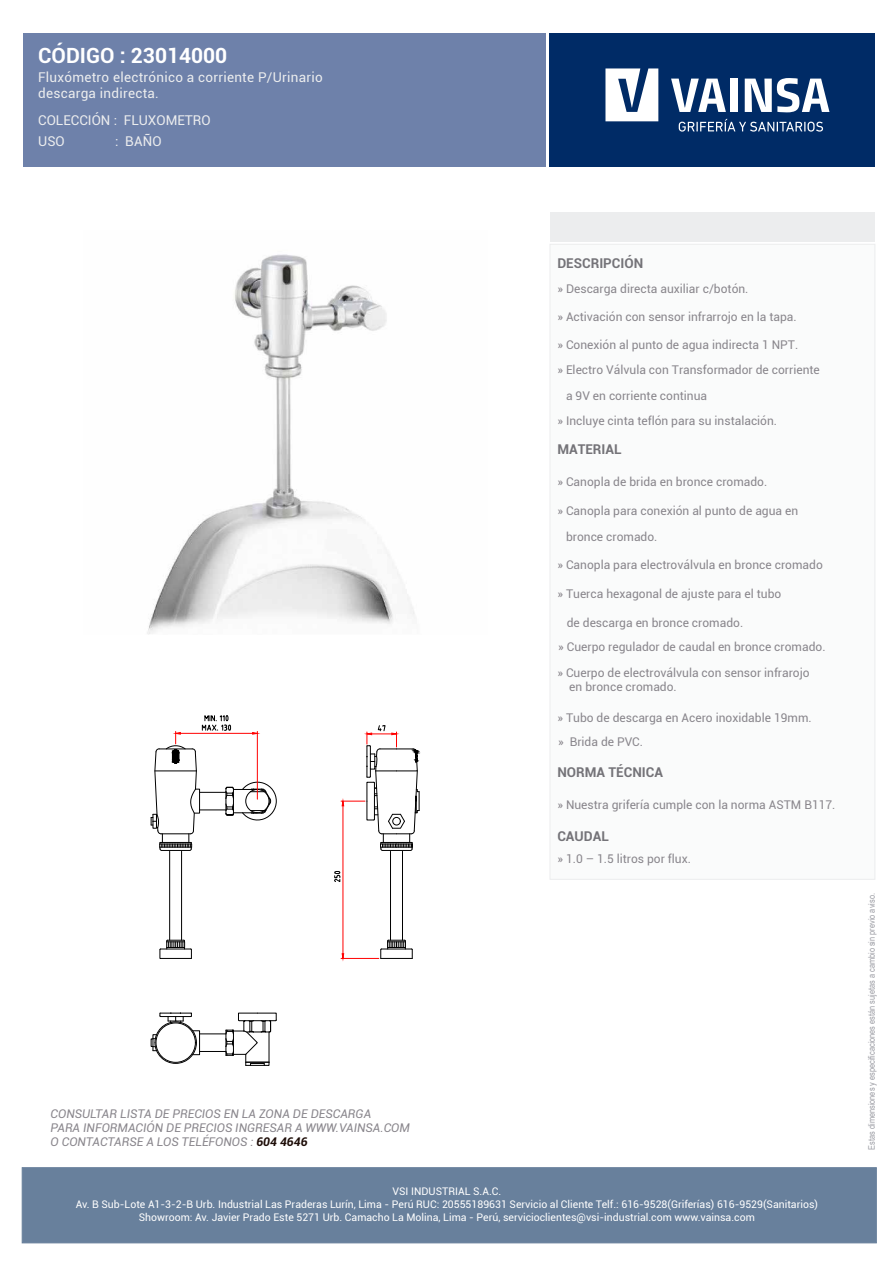
<style>
.page{position:relative;width:893px;height:1263px;background:#fff}
.page>*{position:absolute;margin:0;border:0;box-sizing:border-box;transform-origin:0 0}
.t1{font:700 21px "Roboto";color:#fff}
.t2{font:13.5px/16.2px "Roboto";letter-spacing:.02em;color:#ecedee}
.t3{font:700 13.5px "Roboto";color:#747378}
.t4{font:13.5px "Roboto";color:#ecedee}
.t5{font:12px/24.2px "Roboto";color:#89868c}
.t6{font:italic 12px/14.4px "Roboto";color:#89868c}
.t7{font:10.5px/12.6px "Roboto";color:#fff;text-align:center}
.t8{font:9px "Arial Narrow";color:#9c9da4}
.s1{font-weight:700;color:#1d0c07}
</style>
<div class="page">
<div style="left:550px;top:213px;width:325px;height:29px;background:#ecedee"></div>
<div style="left:549px;top:34px;width:326px;height:133px;background:#002b66"></div>
<svg style="left:605px;top:68px;width:53px;height:53px"></svg>
<svg style="left:671px;top:79px;width:55px;height:33px"></svg>
<div style="left:730px;top:79px;width:8px;height:33px;background:#fff"></div>
<svg style="left:745px;top:78px;width:84px;height:34px"></svg>
<svg style="left:679px;top:119px;width:144px;height:13px"></svg>
<div style="left:23px;top:34px;width:522px;height:133px;background:#6e81aa"></div>
<div style="left:550px;top:244px;width:325px;height:635px;background:#fafbfb"></div>
<div style="left:22px;top:1167px;width:854px;height:76px;background:#68809c;border:1px solid #68809c"></div>
<img style="left:147px;top:254px;width:268px;height:380px">
<svg style="left:150px;top:1012px;width:127px;height:54px"></svg>
<hr style="left:402px;top:851px;width:1px;height:89px;background:#000">
<hr style="left:390px;top:851px;width:1px;height:89px;background:#000">
<hr style="left:381px;top:958px;width:31px;height:1px;background:#000">
<svg style="left:380px;top:939px;width:33px;height:19px"></svg>
<svg style="left:159px;top:939px;width:33px;height:20px"></svg>
<hr style="left:169px;top:851px;width:1px;height:89px;background:#000">
<hr style="left:181px;top:851px;width:1px;height:89px;background:#000">
<hr style="left:341px;top:958px;width:38px;height:1px;background:#f00">
<hr style="left:343px;top:806px;width:1px;height:148px;background:#f00">
<svg style="left:341px;top:953px;width:3px;height:6px"></svg>
<svg style="left:334px;top:871px;width:7px;height:11px"></svg>
<div style="left:156px;top:1022px;width:40px;height:41px;border:1px solid #000;border-radius:50%"></div>
<svg style="left:341px;top:725px;width:79px;height:126px"></svg>
<svg style="left:151px;top:715px;width:126px;height:136px"></svg>
<h1 class="t1" style="left:38px;top:41px;width:191px">CÓDIGO : 23014000</h1>
<p class="t2" style="left:38px;top:68px;width:286px">Fluxómetro electrónico a corriente P/Urinario descarga indirecta.</p>
<p class="t2" style="left:38px;top:133px;width:28px">USO</p>
<p class="t2" style="left:115px;top:133px;width:48px">: BAÑO</p>
<p class="t4" style="left:38px;top:110px;width:174px">COLECCIÓN : FLUXOMETRO</p>
<p class="t3" style="left:557px;top:254px;width:87px">DESCRIPCIÓN</p>
<p class="t5" style="left:557px;top:277px;width:193px">» Descarga directa auxiliar c/botón.</p>
<p class="t5" style="left:557px;top:304px;width:241px">» Activación con sensor infrarrojo en la tapa.</p>
<p class="t5" style="left:557px;top:332px;width:242px">» Conexión al punto de agua indirecta 1 NPT.</p>
<p class="t5" style="left:557px;top:358px;width:264px">» Electro Válvula con Transformador de corriente</p>
<p class="t5" style="left:566px;top:383px;width:143px">a 9V en corriente continua</p>
<p class="t5" style="left:557px;top:408px;width:221px">» Incluye cinta teflón para su instalación.</p>
<p class="t3" style="left:557px;top:439px;width:66px">MATERIAL</p>
<p class="t5" style="left:557px;top:469px;width:211px">» Canopla de brida en bronce cromado.</p>
<p class="t5" style="left:557px;top:498px;width:242px">» Canopla para conexión al punto de agua en</p>
<p class="t5" style="left:566px;top:524px;width:93px">bronce cromado.</p>
<p class="t5" style="left:557px;top:552px;width:267px">» Canopla para electroválvula en bronce cromado</p>
<p class="t5" style="left:557px;top:581px;width:225px">» Tuerca hexagonal de ajuste para el tubo</p>
<p class="t5" style="left:558px;top:610px;width:269px;text-indent:9px">de descarga en bronce cromado.<br>» Cuerpo regulador de caudal en bronce cromado.</p>
<p class="t5" style="left:569px;top:665px;width:242px;line-height:14.4px;text-indent:-12px">» Cuerpo de electroválvula con sensor infrarojo en bronce cromado.</p>
<p class="t5" style="left:557px;top:705px;width:256px">» Tubo de descarga en Acero inoxidable 19mm. » Brida de PVC.</p>
<p class="t3" style="left:557px;top:763px;width:107px">NORMA TÉCNICA</p>
<p class="t5" style="left:557px;top:792px;width:280px">» Nuestra grifería cumple con la norma ASTM B117.</p>
<p class="t3" style="left:557px;top:827px;width:53px">CAUDAL</p>
<p class="t6" style="left:51px;top:1105px;width:361px">CONSULTAR LISTA DE PRECIOS EN LA ZONA DE DESCARGA<br>PARA INFORMACIÓN DE PRECIOS INGRESAR A WWW.VAINSA.COM<br>O CONTACTARSE A LOS TELÉFONOS : <span class="s1">604 4646</span></p>
<p class="t5" style="left:557px;top:846px;width:135px">» 1.0 – 1.5 litros por flux.</p>
<p class="t7" style="left:76px;top:1185px;width:744px">VSI INDUSTRIAL S.A.C.<br>Av. B Sub-Lote A1-3-2-B Urb. Industrial Las Praderas Lurín, Lima - Perú RUC: 20555189631 Servicio al Cliente Telf.: 616-9528(Griferías) 616-9529(Sanitarios)<br>Showroom: Av. Javier Prado Este 5271 Urb. Camacho La Molina, Lima - Perú, servicioclientes@vsi-industrial.com www.vainsa.com</p>
<p class="t8" style="left:865px;top:1150px;width:258px;rotate:-90deg">Estas dimensiones y especificaciones están sujetas a cambio sin previo aviso.</p>
</div>
